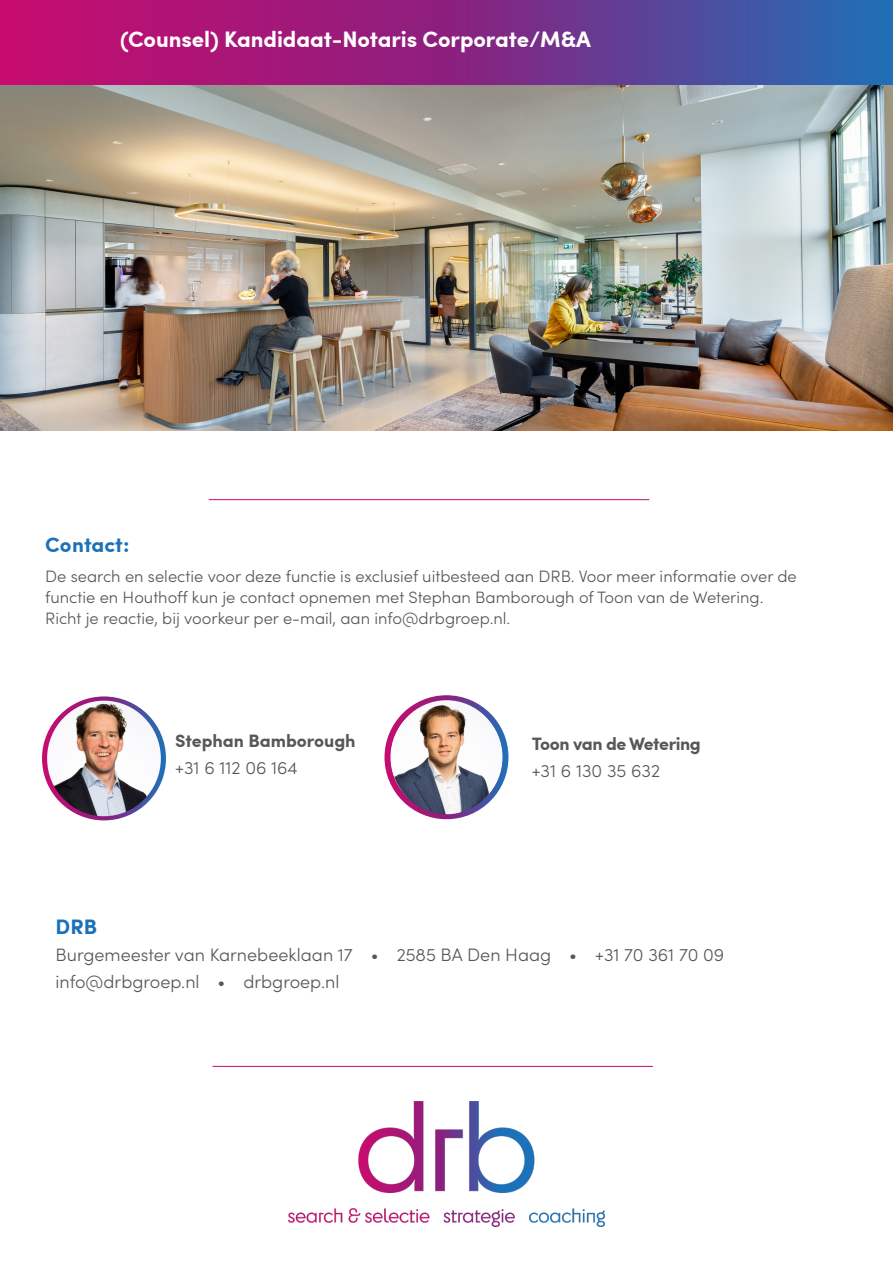
<style>
.page{position:relative;width:893px;height:1263px;background:#fff}
.page>*{position:absolute;margin:0;border:0;box-sizing:border-box;transform-origin:0 0}
.t1{font:700 22.5px "Sofia Pro";letter-spacing:-.005em;color:#fff}
.t2{font:700 21px "Sofia Pro";letter-spacing:.005em;color:#1d71b8}
.t3{font:300 18px/27px "Sofia Pro";color:#575756}
.t4{font:700 18px "Sofia Pro";letter-spacing:-.01em;color:#575756}
.t5{font:300 16.5px/21px "Sofia Pro";color:#575756}
</style>
<div class="page">
<hr style="left:212px;top:1066px;width:441px;height:1px;background:#c70c6f">
<hr style="left:209px;top:499px;width:440px;height:1px;background:#c70c6f">
<svg style="left:42px;top:696px;width:124px;height:124px"></svg>
<svg style="left:384px;top:695px;width:124px;height:124px"></svg>
<svg style="left:0;top:0;width:893px;height:85px;background:#7f2e88"></svg>
<img style="left:47px;top:701px;width:114px;height:115px;border-radius:50%">
<img style="left:289px;top:1101px;width:315px;height:126px">
<img style="left:0;top:85px;width:893px;height:345px">
<img style="left:391px;top:700px;width:111px;height:114px;border-radius:50%">
<h1 class="t1" style="left:120px;top:30px;width:473px">(Counsel) Kandidaat-Notaris Corporate/M&amp;A</h1>
<p class="t2" style="left:45px;top:536px;width:86px">Contact:</p>
<p class="t5" style="left:45px;top:567px;width:753px">De search en selectie voor deze functie is exclusief uitbesteed aan DRB. Voor meer informatie over de functie en Houthoff kun je contact opnemen met Stephan Bamborough of Toon van de Wetering.<br>Richt je reactie, bij voorkeur per e-mail, aan info@drbgroep.nl.</p>
<p class="t4" style="left:175px;top:733px;width:182px">Stephan Bamborough</p>
<p class="t3" style="left:175px;top:756px;width:124px">+31 6 112 06 164</p>
<p class="t4" style="left:532px;top:736px;width:171px">Toon van de Wetering</p>
<p class="t3" style="left:532px;top:759px;width:130px">+31 6 130 35 632</p>
<p class="t2" style="left:56px;top:918px;width:43px">DRB</p>
<p class="t3" style="left:56px;top:943px;width:670px">Burgemeester van Karnebeeklaan 17 • 2585 BA Den Haag • +31 70 361 70 09 info@drbgroep.nl • drbgroep.nl</p>
</div>
